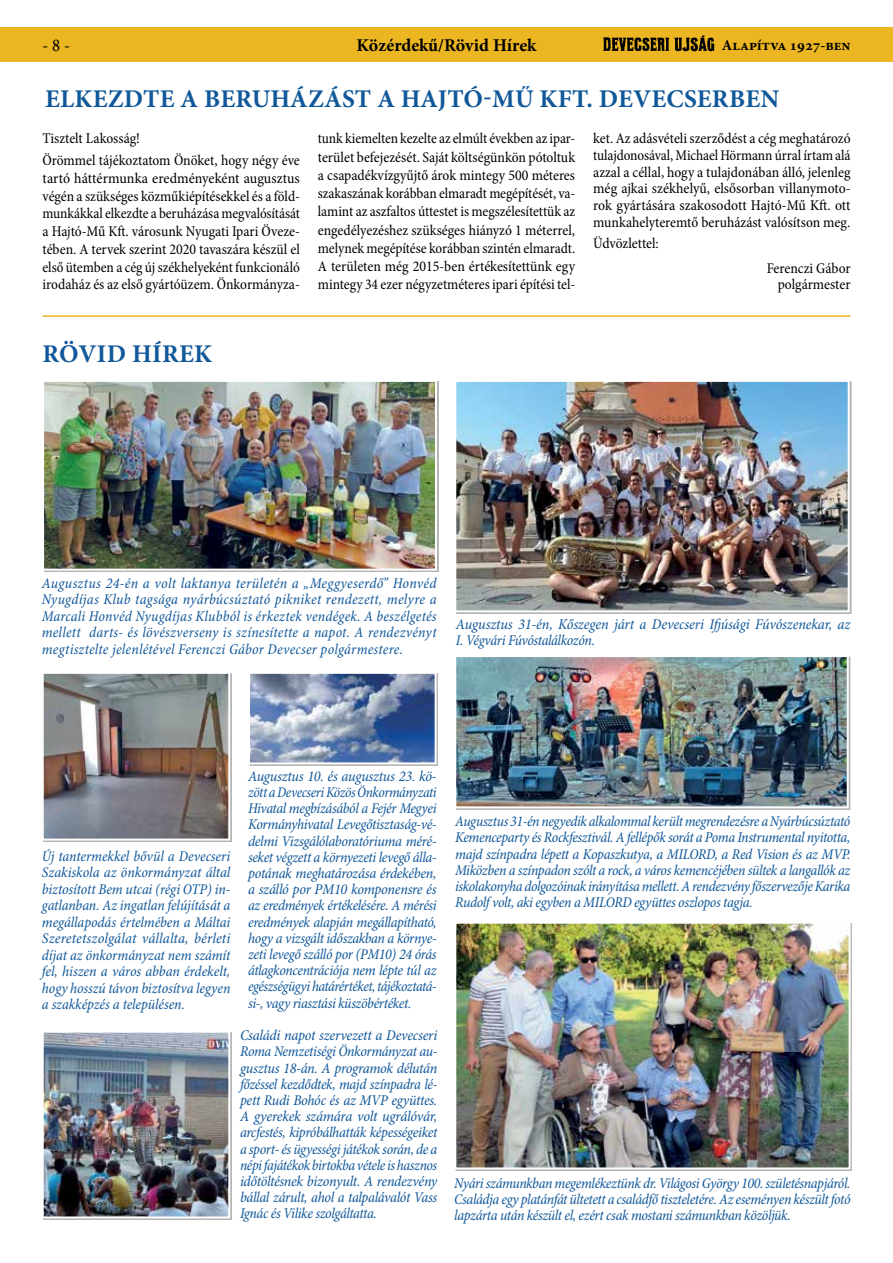
<style>
.page{position:relative;width:893px;height:1263px;background:#fff}
.page>*{position:absolute;margin:0;border:0;box-sizing:border-box;transform-origin:0 0}
.t1{font:700 25.5px "Minion Pro";letter-spacing:.01em;color:#10589a}
.t2{font:700 18px "Minion Pro";letter-spacing:-.005em;color:#000}
.t3{font:18px "Minion Pro Cn Capt";color:#000}
.t4{font:italic condensed 15px/16.2px "Minion Pro";letter-spacing:-.02em;color:#10589a;text-align:justify}
.t5{font:condensed 15px/18.3px "Minion Pro";color:#000;text-align:justify}
.t6{font:700 15px "Minion Pro";letter-spacing:-.01em;color:#000}
</style>
<div class="page">
<div style="left:0;top:28px;width:893px;height:34px;background:#ecb622"></div>
<img style="left:604px;top:35px;width:111px;height:17px">
<hr style="left:43px;top:315px;width:807px;height:2px;background:#ecb622">
<img style="left:44px;top:381px;width:394px;height:190px">
<img style="left:43px;top:1032px;width:188px;height:187px">
<img style="left:456px;top:381px;width:395px;height:232px">
<img style="left:455px;top:923px;width:396px;height:247px">
<img style="left:456px;top:656px;width:394px;height:153px">
<img style="left:249px;top:673px;width:189px;height:92px">
<img style="left:43px;top:673px;width:188px;height:168px">
<p class="t3" style="left:43px;top:33px;width:29px">- 8 -</p>
<p class="t2" style="left:357px;top:33px;width:181px">Közérdekű/Rövid Hírek</p>
<p class="t6" style="left:722px;top:34px;width:130px">Alapítva 1927-ben</p>
<h1 class="t1" style="left:45px;top:81px;width:736px">ELKEZDTE A BERUHÁZÁST A HAJTÓ-MŰ KFT. DEVECSERBEN</h1>
<p class="t5" style="left:43px;top:128px;width:259px;line-height:22px">Tisztelt Lakosság!<br>Örömmel tájékoztatom Önöket, hogy négy éve</p>
<p class="t5" style="left:43px;top:170px;width:259px;line-height:17.7px">tartó háttérmunka eredményeként augusztus végén a szükséges közműkiépítésekkel és a föld&shy;munkákkal elkezdte a beruházása megvalósítását a Hajtó-Mű Kft. városunk Nyugati Ipari Öveze&shy;tében. A tervek szerint 2020 tavaszára készül el első ütemben a cég új székhelyeként funkcionáló irodaház és az első gyártóüzem. Önkormányza-</p>
<p class="t5" style="left:318px;top:130px;width:259px">tunk kiemelten kezelte az elmúlt években az ipar&shy;terület befejezését. Saját költségünkön pótoltuk a csapadékvízgyűjtő árok mintegy 500 méteres szakaszának korábban elmaradt megépítését, va&shy;lamint az aszfaltos úttestet is megszélesítettük az engedélyezéshez szükséges hiányzó 1 méterrel, melynek megépítése korábban szintén elmaradt.<br>A területen még 2015-ben értékesítettünk egy mintegy 34 ezer négyzetméteres ipari építési tel-</p>
<p class="t5" style="left:593px;top:130px;width:259px;line-height:16.6px">ket. Az adásvételi szerződést a cég meghatározó tulajdonosával, Michael Hörmann úrral írtam alá azzal a céllal, hogy a tulajdonában álló, jelenleg még ajkai székhelyű, elsősorban villanymoto&shy;rok gyártására szakosodott Hajtó-Mű Kft. ott munkahelyteremtő beruházást valósítson meg.</p>
<p class="t5" style="left:593px;top:234px;width:67px">Üdvözlettel:</p>
<p class="t5" style="left:767px;top:260px;width:85px;line-height:16.6px;text-align:right">Ferenczi Gábor polgármester</p>
<h1 class="t1" style="left:43px;top:336px;width:171px">RÖVID HÍREK</h1>
<p class="t4" style="left:42px;top:575px;width:396px">Augusztus 24-én a volt laktanya területén a „Meggyeserdő” Honvéd Nyugdíjas Klub tagsága nyárbúcsúztató pikniket rendezett, melyre a Marcali Honvéd Nyugdíjas Klubból is érkeztek vendégek. A beszélgetés mellett darts- és lövészverseny is színesítette a napot. A rendezvényt megtisztelte jelenlétével Ferenczi Gábor Devecser polgármestere.</p>
<p class="t4" style="left:456px;top:616px;width:396px">Augusztus 31-én, Kőszegen járt a Devecseri Ifjúsági Fúvószenekar, az<br>I. Végvári Fúvóstalálkozón.</p>
<p class="t4" style="left:42px;top:848px;width:190px">Új tantermekkel bővül a Devecseri Szakiskola az önkormányzat által biztosított Bem utcai (régi OTP) in&shy;gatlanban. Az ingatlan felújítását a megállapodás értelmében a Máltai Szeretetszolgálat vállalta, bérleti díjat az önkormányzat nem számít fel, hiszen a város abban érdekelt, hogy hosszú távon biztosítva legyen a szakképzés a településen.</p>
<p class="t4" style="left:248px;top:768px;width:190px">Augusztus 10. és augusztus 23. kö&shy;zött a Devecseri Közös Önkormányzati Hivatal megbízásából a Fejér Megyei Kormányhivatal Levegőtisztaság-vé&shy;delmi Vizsgálólaboratóriuma méré&shy;seket végzett a környezeti levegő álla&shy;potának meghatározása érdekében, a szálló por PM10 komponensre és az eredmények értékelésére. A mérési eredmények alapján megállapítható, hogy a vizsgált időszakban a környe&shy;zeti levegő szálló por (PM10) 24 órás átlagkoncentrációja nem lépte túl az egészségügyi határértéket, tájékoztatá&shy;si-, vagy riasztási küszöbértéket.</p>
<p class="t4" style="left:240px;top:1027px;width:199px">Családi napot szervezett a Devecseri Roma Nemzetiségi Önkormányzat au&shy;gusztus 18-án. A programok délután főzéssel kezdődtek, majd színpadra lé&shy;pett Rudi Bohóc és az MVP együttes.<br>A gyerekek számára volt ugrálóvár, arcfestés, kipróbálhatták képességeiket a sport- és ügyességi játékok során, de a népi fajátékok birtokba vétele is hasznos időtöltésnek bizonyult. A rendezvény bállal zárult, ahol a talpalávalót Vass Ignác és Vilike szolgáltatta.</p>
<p class="t4" style="left:455px;top:813px;width:397px">Augusztus 31-én negyedik alkalommal került megrendezésre a Nyárbúcsúztató Kemenceparty és Rockfesztivál. A fellépők sorát a Poma Instrumental nyitotta, majd színpadra lépett a Kopaszkutya, a MILORD, a Red Vision és az MVP.<br>Miközben a színpadon szólt a rock, a város kemencéjében sültek a langallók az iskolakonyha dolgozóinak irányítása mellett. A rendezvény főszervezője Karika Rudolf volt, aki egyben a MILORD együttes oszlopos tagja.</p>
<p class="t4" style="left:454px;top:1175px;width:398px">Nyári számunkban megemlékeztünk dr. Világosi György 100. születésnapjáról.<br>Családja egy platánfát ültetett a családfő tiszteletére. Az eseményen készült fotó lapzárta után készült el, ezért csak mostani számunkban közöljük.</p>
</div>
